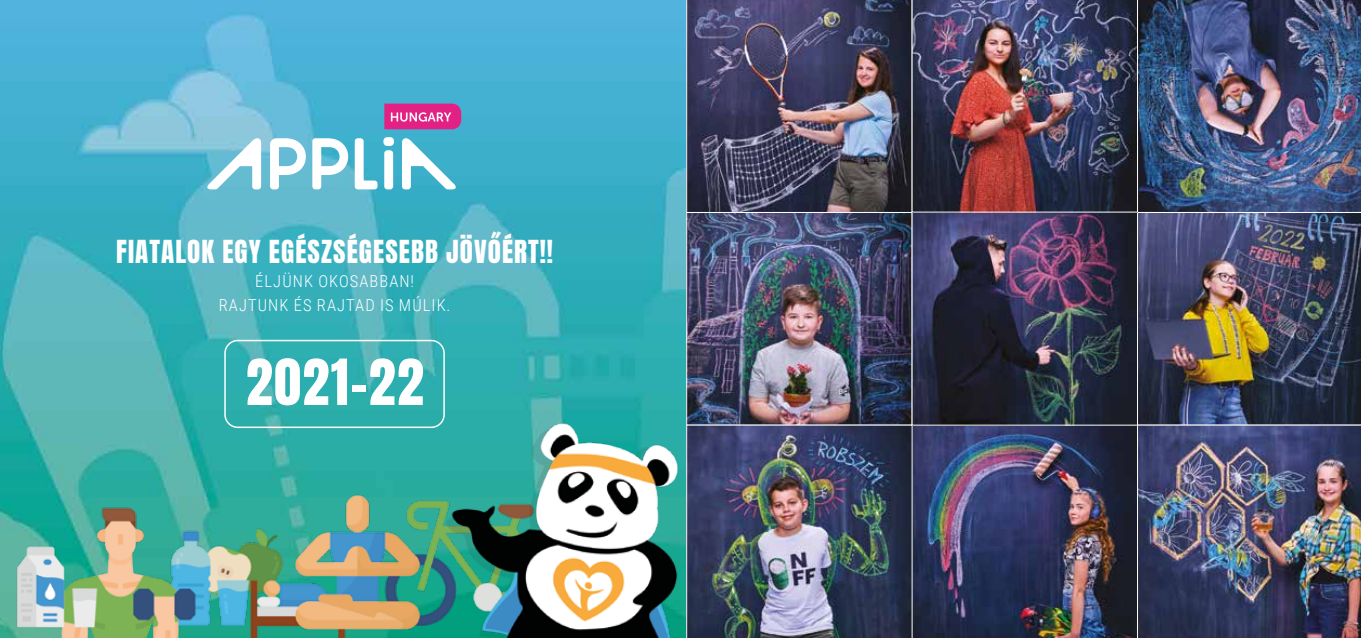
<style>
.page{position:relative;width:1361px;height:638px;background:#fff}
.page>*{position:absolute;margin:0;border:0;box-sizing:border-box;transform-origin:0 0}
.t1{font:54px "Anton";letter-spacing:.03em;color:#fff}
.t2{font:27px "Anton";letter-spacing:.04em;color:#fff}
.t3{font:300 16.5px/24px "Roboto Condensed";letter-spacing:.065em;color:#fff;text-align:center}
</style>
<div class="page">
<img style="left:0;top:0;width:686px;height:421px">
<img style="left:0;top:421px;width:686px;height:217px">
<svg style="left:402px;top:138px;width:55px;height:51px"></svg>
<svg style="left:270px;top:138px;width:36px;height:51px"></svg>
<svg style="left:312px;top:138px;width:36px;height:51px"></svg>
<svg style="left:355px;top:138px;width:22px;height:51px"></svg>
<div style="left:384px;top:150px;width:9px;height:39px;background:#fff;border-radius:3px"></div>
<div style="left:383px;top:137px;width:11px;height:9px;background:#fff;border-radius:4px"></div>
<svg style="left:206px;top:138px;width:55px;height:51px"></svg>
<svg style="left:384px;top:104px;width:77px;height:25px;background:#e33e95"></svg>
<div style="left:224px;top:340px;width:221px;height:88px;border:2px solid #fff;border-radius:13px"></div>
<img style="left:688px;top:214px;width:447px;height:209px">
<img style="left:686px;top:0;width:226px;height:212px">
<img style="left:912px;top:425px;width:225px;height:213px">
<img style="left:1138px;top:0;width:223px;height:212px">
<div style="left:686px;top:212px;width:226px;height:213px;border:1px solid #fff"></div>
<img style="left:1137px;top:212px;width:224px;height:213px">
<img style="left:686px;top:425px;width:226px;height:213px">
<img style="left:912px;top:0;width:225px;height:212px">
<img style="left:1138px;top:425px;width:223px;height:213px">
<h2 class="t2" style="left:116px;top:238px;width:438px">FIATALOK EGY EGÉSZSÉGESEBB JÖVŐÉRT!!</h2>
<p class="t3" style="left:219px;top:269px;width:233px">ÉLJÜNK OKOSABBAN!<br>RAJTUNK ÉS RAJTAD IS MÚLIK.</p>
<h1 class="t1" style="left:246px;top:355px;width:179px">2021-22</h1>
</div>
